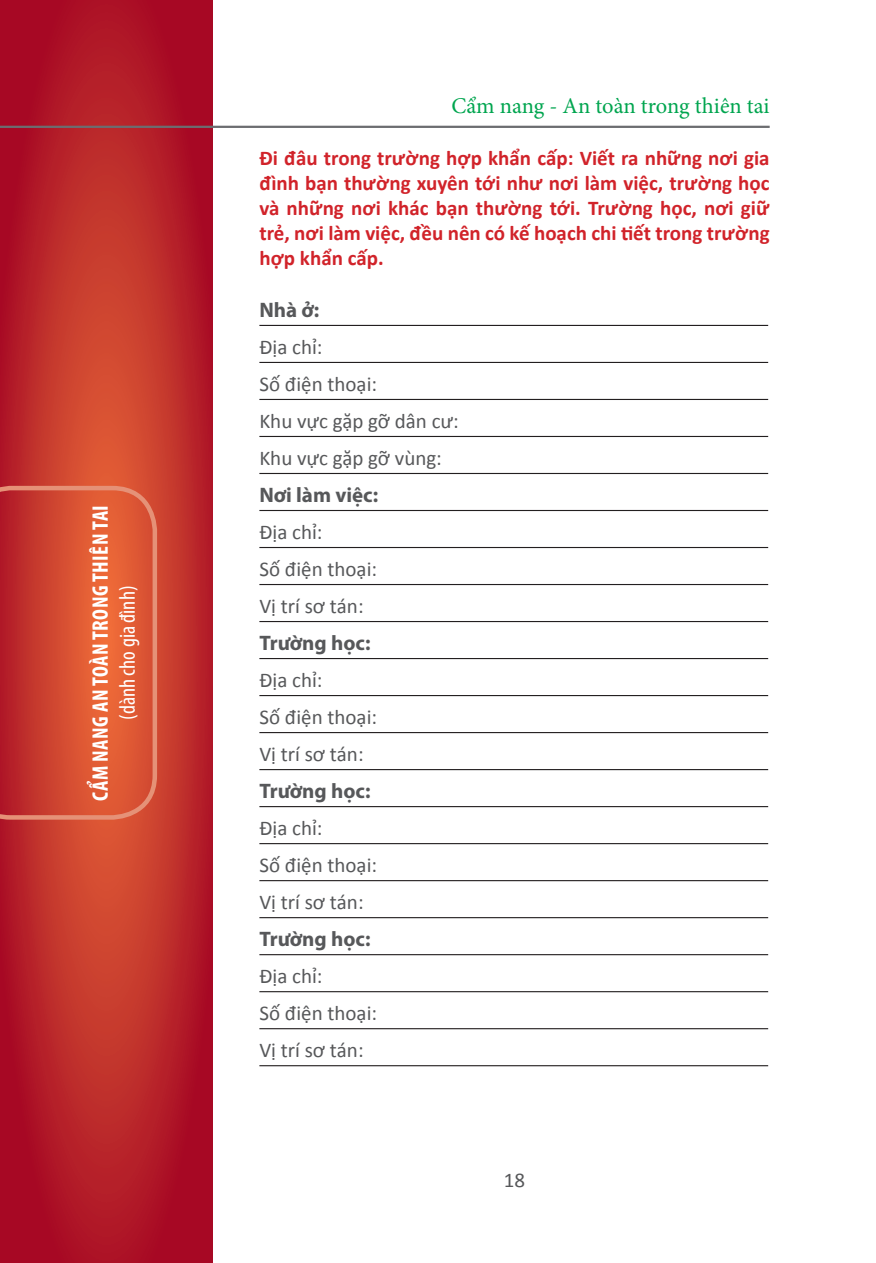
<style>
.page{position:relative;width:876px;height:1263px;background:#fff}
.page>*{position:absolute;margin:0;border:0;box-sizing:border-box;transform-origin:0 0}
.t1{font:22.5px "Minion Pro";letter-spacing:-.005em;color:#00a54f}
.t2{font:700 condensed 22.5px "Myriad Pro";letter-spacing:.02em;color:#fff}
.t3{font:condensed 22.5px "Myriad Pro";color:#fff}
.t4{font:700 21px/25.2px "Calibri";color:#d1232a;text-align:justify}
.t5{font:21px/37px "Calibri";color:#57585a}
.t6{font:700 21px "Myriad Pro";color:#57585a}
</style>
<div class="page">
<svg style="left:0;top:0;width:213px;height:1263px;background:#b9262a"></svg>
<hr style="left:0;top:126px;width:770px;height:2px;background:#6c6d70">
<svg style="left:0;top:486px;width:157px;height:334px;background:#d44d34"></svg>
<hr style="left:259px;top:325px;width:509px;height:1px;background:#231f20">
<hr style="left:259px;top:362px;width:509px;height:1px;background:#231f20">
<hr style="left:259px;top:399px;width:509px;height:1px;background:#231f20">
<hr style="left:259px;top:436px;width:509px;height:1px;background:#231f20">
<hr style="left:259px;top:473px;width:509px;height:1px;background:#231f20">
<hr style="left:259px;top:510px;width:509px;height:1px;background:#231f20">
<hr style="left:259px;top:547px;width:509px;height:1px;background:#231f20">
<hr style="left:259px;top:584px;width:509px;height:1px;background:#231f20">
<hr style="left:259px;top:621px;width:509px;height:1px;background:#231f20">
<hr style="left:259px;top:658px;width:509px;height:1px;background:#231f20">
<hr style="left:259px;top:695px;width:509px;height:1px;background:#231f20">
<hr style="left:259px;top:732px;width:509px;height:1px;background:#231f20">
<hr style="left:259px;top:769px;width:509px;height:1px;background:#231f20">
<hr style="left:259px;top:806px;width:509px;height:1px;background:#231f20">
<hr style="left:259px;top:843px;width:509px;height:1px;background:#231f20">
<hr style="left:259px;top:880px;width:509px;height:1px;background:#231f20">
<hr style="left:259px;top:917px;width:509px;height:1px;background:#231f20">
<hr style="left:259px;top:954px;width:509px;height:1px;background:#231f20">
<hr style="left:259px;top:991px;width:509px;height:1px;background:#231f20">
<hr style="left:259px;top:1028px;width:509px;height:1px;background:#231f20">
<hr style="left:259px;top:1065px;width:509px;height:1px;background:#231f20">
<p class="t2" style="left:86px;top:800px;width:297px;rotate:-90deg">Cẩm nang An toàn trong thiên tai</p>
<p class="t3" style="left:114px;top:720px;width:136px;rotate:-90deg">(dành cho gia đình)</p>
<p class="t1" style="left:451px;top:91px;width:320px">Cẩm nang - An toàn trong thiên tai</p>
<p class="t4" style="left:259px;top:145px;width:512px">Đi đâu trong trường hợp khẩn cấp: Viết ra những nơi gia đình bạn thường xuyên tới như nơi làm việc, trường học và những nơi khác bạn thường tới. Trường học, nơi giữ trẻ, nơi làm việc, đều nên có kế hoạch chi tiết trong trường hợp khẩn cấp.</p>
<p class="t6" style="left:259px;top:296px;width:61px">Nhà ở:</p>
<p class="t5" style="left:259px;top:328px;width:201px">Địa chỉ:<br>Số điện thoại:<br>Khu vực gặp gỡ dân cư:<br>Khu vực gặp gỡ vùng:</p>
<p class="t6" style="left:259px;top:481px;width:120px">Nơi làm việc:</p>
<p class="t5" style="left:259px;top:513px;width:119px">Địa chỉ:<br>Số điện thoại:<br>Vị trí sơ tán:</p>
<p class="t6" style="left:259px;top:629px;width:113px">Trường học:</p>
<p class="t5" style="left:259px;top:661px;width:119px">Địa chỉ:<br>Số điện thoại:<br>Vị trí sơ tán:</p>
<p class="t6" style="left:259px;top:777px;width:113px">Trường học:</p>
<p class="t5" style="left:259px;top:809px;width:119px">Địa chỉ:<br>Số điện thoại:<br>Vị trí sơ tán:</p>
<p class="t6" style="left:259px;top:925px;width:113px">Trường học:</p>
<p class="t5" style="left:259px;top:957px;width:119px">Địa chỉ:<br>Số điện thoại:<br>Vị trí sơ tán:</p>
<p class="t5" style="left:504px;top:1162px;width:23px">18</p>
</div>
